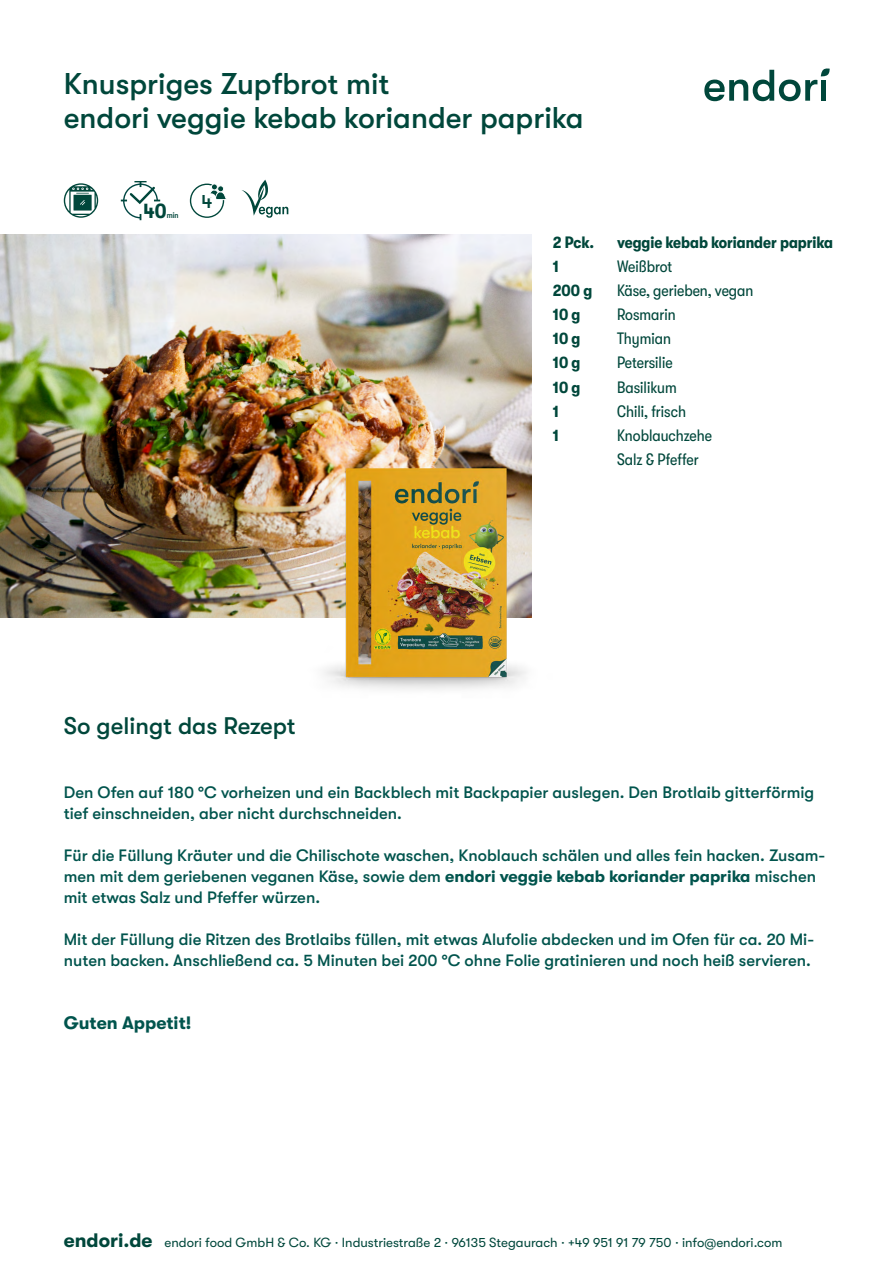
<style>
.page{position:relative;width:893px;height:1263px;background:#fff}
.page>*{position:absolute;margin:0;border:0;box-sizing:border-box;transform-origin:0 0}
.t1{font:500 30px/34.5px "GT Walsheim Pro";color:#00473b}
.t2{font:500 24px "GT Walsheim Pro";color:#00473b}
.t3{font:700 condensed 21px "GT Walsheim Pro";color:#00473b}
.t4{font:500 19.05px "GT Walsheim Pro";color:#00473b}
.t5{font:700 18px "GT Walsheim Pro";color:#00544d}
.t6{font:500 16.5px/21px "GT Walsheim Pro";color:#00544d}
.t7{font:condensed 16.5px/24.2px "GT Walsheim Pro";color:#00473b}
.t8{font:700 condensed 16.5px "GT Walsheim Pro";color:#00473b}
.t9{font:13.2px "GT Walsheim Pro";color:#00473b}
.t10{font:500 condensed 8.4px "GT Walsheim Pro";color:#00473b}
.s1{font-weight:700}
.s2{font-weight:700;font-size:19.5px}
</style>
<div class="page">
<svg style="left:704px;top:68px;width:126px;height:33px"></svg>
<img style="left:0;top:235px;width:531px;height:383px">
<svg style="left:121px;top:181px;width:39px;height:39px"></svg>
<div style="left:190px;top:184px;width:34px;height:34px;border:1px solid #00473b;border-radius:50%"></div>
<div style="left:211px;top:183px;width:7px;height:7px;border:1px solid #fff;border-radius:50%"></div>
<svg style="left:197px;top:184px;width:29px;height:27px"></svg>
<svg style="left:64px;top:183px;width:34px;height:35px"></svg>
<svg style="left:241px;top:180px;width:47px;height:38px"></svg>
<img style="left:276px;top:422px;width:256px;height:268px">
<h1 class="t1" style="left:64px;top:66px;width:521px">Knuspriges Zupfbrot mit<br>endori veggie kebab koriander paprika</h1>
<p class="t3" style="left:144px;top:199px;width:25px">40</p>
<p class="t10" style="left:167px;top:210px;width:13px">min</p>
<p class="t4" style="left:202px;top:191px;width:13px">4</p>
<h2 class="t2" style="left:64px;top:712px;width:233px">So gelingt das Rezept</h2>
<p class="t8" style="left:553px;top:233px;width:42px">2 Pck.</p>
<p class="t8" style="left:617px;top:233px;width:217px">veggie kebab koriander paprika</p>
<p class="t8" style="left:553px;top:257px;width:8px">1</p>
<p class="t7" style="left:617px;top:254px;width:57px">Weißbrot</p>
<p class="t8" style="left:553px;top:281px;width:41px">200 g</p>
<p class="t7" style="left:617px;top:278px;width:138px">Käse, gerieben, vegan</p>
<p class="t8" style="left:553px;top:305px;width:29px">10 g</p>
<p class="t7" style="left:617px;top:302px;width:60px">Rosmarin</p>
<p class="t8" style="left:553px;top:329px;width:29px">10 g</p>
<p class="t7" style="left:617px;top:327px;width:55px">Thymian</p>
<p class="t8" style="left:553px;top:354px;width:29px">10 g</p>
<p class="t7" style="left:617px;top:351px;width:57px">Petersilie</p>
<p class="t8" style="left:553px;top:378px;width:29px">10 g</p>
<p class="t7" style="left:617px;top:375px;width:61px">Basilikum</p>
<p class="t8" style="left:553px;top:402px;width:8px">1</p>
<p class="t7" style="left:617px;top:399px;width:70px">Chili, frisch</p>
<p class="t8" style="left:553px;top:426px;width:8px">1</p>
<p class="t7" style="left:617px;top:423px;width:96px">Knoblauchzehe<br>Salz &amp; Pfeffer</p>
<p class="t6" style="left:64px;top:781px;width:752px">Den Ofen auf 180 °C vorheizen und ein Backblech mit Backpapier auslegen. Den Brotlaib gitterförmig tief einschneiden, aber nicht durchschneiden.</p>
<p class="t6" style="left:64px;top:844px;width:763px">Für die Füllung Kräuter und die Chilischote waschen, Knoblauch schälen und alles fein hacken. Zusam&shy;men mit dem geriebenen veganen Käse, sowie dem <span class="s1">endori veggie kebab koriander paprika</span> mischen mit etwas Salz und Pfeffer würzen.</p>
<p class="t6" style="left:64px;top:928px;width:752px">Mit der Füllung die Ritzen des Brotlaibs füllen, mit etwas Alufolie abdecken und im Ofen für ca. 20 Mi&shy;nuten backen. Anschließend ca. 5 Minuten bei 200 °C ohne Folie gratinieren und noch heiß servieren.</p>
<p class="t5" style="left:64px;top:1012px;width:129px">Guten Appetit!</p>
<p class="t9" style="left:64px;top:1235px;width:720px"><span class="s2">endori.de</span> endori food GmbH &amp; Co. KG · Industriestraße 2 · 96135 Stegaurach · +49 951 91 79 750 · info@endori.com</p>
</div>
